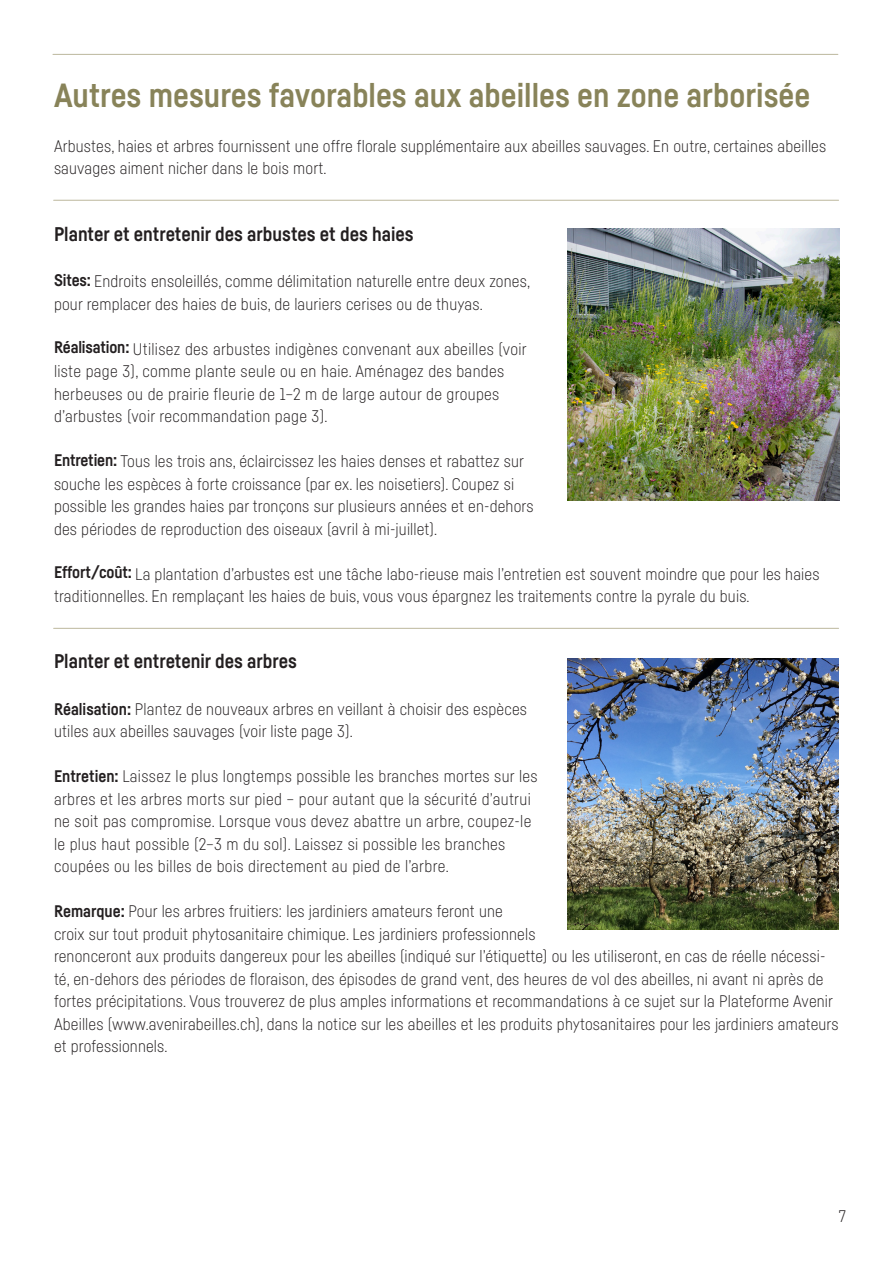
<style>
.page{position:relative;width:893px;height:1263px;background:#fff}
.page>*{position:absolute;margin:0;border:0;box-sizing:border-box;transform-origin:0 0}
.t1{font:700 33px "Fabrikat";color:#888359}
.t2{font:700 19.5px "Fabrikat";color:#231f20}
.t3{font:300 16.5px/22.5px "Fabrikat";letter-spacing:.01em;color:#231f20}
.s1{font-weight:700}
</style>
<div class="page">
<hr style="left:54px;top:200px;width:785px;height:1px;background:#bcb79d">
<hr style="left:54px;top:628px;width:785px;height:1px;background:#bcb79d">
<hr style="left:53px;top:54px;width:785px;height:1px;background:#bcb79d">
<img style="left:567px;top:229px;width:272px;height:272px">
<img style="left:567px;top:658px;width:271px;height:271px">
<p class="t1" style="left:54px;top:75px;width:758px">Autres mesures favorables aux abeilles en zone arborisée</p>
<p class="t3" style="left:54px;top:134px;width:774px">Arbustes, haies et arbres fournissent une offre florale supplémentaire aux abeilles sauvages. En outre, certaines abeilles sauvages aiment nicher dans le bois mort.</p>
<p class="t2" style="left:54px;top:222px;width:361px">Planter et entretenir des arbustes et des haies</p>
<p class="t3" style="left:54px;top:269px;width:478px"><span class="s1">Sites:</span> Endroits ensoleillés, comme délimitation naturelle entre deux zones, pour remplacer des haies de buis, de lauriers cerises ou de thuyas.</p>
<p class="t3" style="left:54px;top:337px;width:474px"><span class="s1">Réalisation:</span> Utilisez des arbustes indigènes convenant aux abeilles (voir liste page 3), comme plante seule ou en haie. Aménagez des bandes</p>
<p class="t3" style="left:54px;top:382px;width:447px">herbeuses ou de prairie fleurie de 1–2 m de large autour de groupes</p>
<p class="t3" style="left:54px;top:404px;width:275px">d’arbustes (voir recommandation page 3).</p>
<p class="t3" style="left:54px;top:449px;width:481px"><span class="s1">Entretien:</span> Tous les trois ans, éclaircissez les haies denses et rabattez sur souche les espèces à forte croissance (par ex. les noisetiers). Coupez si possible les grandes haies par tronçons sur plusieurs années et en-dehors des périodes de reproduction des oiseaux (avril à mi-juillet).</p>
<p class="t3" style="left:54px;top:562px;width:767px"><span class="s1">Effort/coût:</span> La plantation d’arbustes est une tâche labo-rieuse mais l’entretien est souvent moindre que pour les haies traditionnelles. En remplaçant les haies de buis, vous vous épargnez les traitements contre la pyrale du buis.</p>
<p class="t2" style="left:54px;top:649px;width:245px">Planter et entretenir des arbres</p>
<p class="t3" style="left:54px;top:697px;width:474px"><span class="s1">Réalisation:</span> Plantez de nouveaux arbres en veillant à choisir des espèces utiles aux abeilles sauvages (voir liste page 3).</p>
<p class="t3" style="left:54px;top:764px;width:485px"><span class="s1">Entretien:</span> Laissez le plus longtemps possible les branches mortes sur les arbres et les arbres morts sur pied – pour autant que la sécurité d’autrui ne soit pas compromise. Lorsque vous devez abattre un arbre, coupez-le le plus haut possible (2–3 m du sol). Laissez si possible les branches coupées ou les billes de bois directement au pied de l’arbre.</p>
<p class="t3" style="left:54px;top:899px;width:786px"><span class="s1">Remarque:</span> Pour les arbres fruitiers: les jardiniers amateurs feront une<br>croix sur tout produit phytosanitaire chimique. Les jardiniers professionnels<br>renonceront aux produits dangereux pour les abeilles (indiqué sur l’étiquette) ou les utiliseront, en cas de réelle nécessi&shy;té, en-dehors des périodes de floraison, des épisodes de grand vent, des heures de vol des abeilles, ni avant ni après de fortes précipitations. Vous trouverez de plus amples informations et recommandations à ce sujet sur la Plateforme Avenir Abeilles (www.avenirabeilles.ch), dans la notice sur les abeilles et les produits phytosanitaires pour les jardiniers amateurs et professionnels.</p>
<p class="t3" style="left:839px;top:1205px;width:9px">7</p>
</div>
